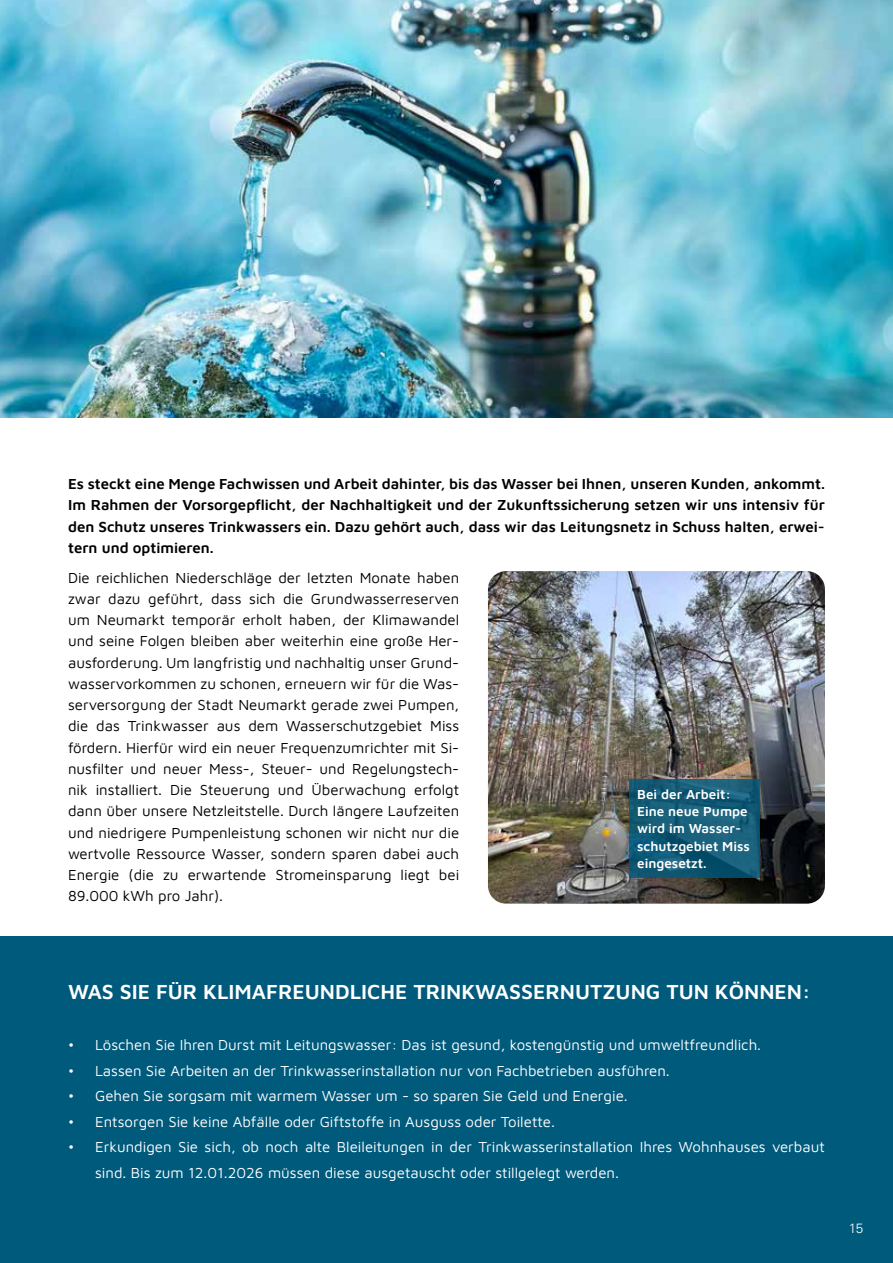
<style>
.page{position:relative;width:893px;height:1263px;background:#fff}
.page>*{position:absolute;margin:0;border:0;box-sizing:border-box;transform-origin:0 0}
.t1{font:600 21px "Maven Pro";color:#fff}
.t2{font:15px/21.3px "Maven Pro";color:#000;text-align:justify}
.t3{font:15px/25.5px "Maven Pro";color:#fff}
.t4{font:600 15px/21.3px "Maven Pro";color:#000;text-align:justify}
.t5{font:600 13.5px/17px "Maven Pro";color:#fff}
.t6{font:300 13.5px "Univers LT Std";color:#fff}
</style>
<div class="page">
<img style="left:0;top:0;width:893px;height:418px">
<div style="left:0;top:936px;width:893px;height:327px;background:#005a7c"></div>
<img style="left:488px;top:571px;width:337px;height:333px">
<svg style="left:629px;top:780px;width:131px;height:98px;background:#135b76"></svg>
<p class="t4" style="left:68px;top:472px;width:758px">Es steckt eine Menge Fachwissen und Arbeit dahinter, bis das Wasser bei Ihnen, unseren Kunden, ankommt.<br>Im Rahmen der Vorsorgepflicht, der Nachhaltigkeit und der Zukunftssicherung setzen wir uns intensiv für den Schutz unseres Trinkwassers ein. Dazu gehört auch, dass wir das Leitungsnetz in Schuss halten, erwei&shy;tern und optimieren.</p>
<p class="t2" style="left:68px;top:566px;width:393px">Die reichlichen Niederschläge der letzten Monate haben zwar dazu geführt, dass sich die Grundwasserreserven um Neumarkt temporär erholt haben, der Klimawandel und seine Folgen bleiben aber weiterhin eine große Her&shy;ausforderung. Um langfristig und nachhaltig unser Grund&shy;wasservorkommen zu schonen, erneuern wir für die Was&shy;serversorgung der Stadt Neumarkt gerade zwei Pumpen, die das Trinkwasser aus dem Wasserschutzgebiet Miss fördern. Hierfür wird ein neuer Frequenzumrichter mit Si&shy;nusfilter und neuer Mess-, Steuer- und Regelungstech&shy;nik installiert. Die Steuerung und Überwachung erfolgt dann über unsere Netzleitstelle. Durch längere Laufzeiten und niedrigere Pumpenleistung schonen wir nicht nur die wertvolle Ressource Wasser, sondern sparen dabei auch Energie (die zu erwartende Stromeinsparung liegt bei 89.000 kWh pro Jahr).</p>
<p class="t5" style="left:637px;top:785px;width:114px">Bei der Arbeit:<br>Eine neue Pumpe wird im Wasser&shy;schutzgebiet Miss eingesetzt.</p>
<h1 class="t1" style="left:68px;top:977px;width:744px">WAS SIE FÜR KLIMAFREUNDLICHE TRINKWASSERNUTZUNG TUN KÖNNEN:</h1>
<p class="t3" style="left:68px;top:1031px;width:695px">• Löschen Sie Ihren Durst mit Leitungswasser: Das ist gesund, kostengünstig und umweltfreundlich.</p>
<p class="t3" style="left:68px;top:1057px;width:603px">• Lassen Sie Arbeiten an der Trinkwasserinstallation nur von Fachbetrieben ausführen.</p>
<p class="t3" style="left:68px;top:1082px;width:561px">• Gehen Sie sorgsam mit warmem Wasser um - so sparen Sie Geld und Energie.</p>
<p class="t3" style="left:68px;top:1108px;width:488px">• Entsorgen Sie keine Abfälle oder Giftstoffe in Ausguss oder Toilette.</p>
<p class="t3" style="left:95px;top:1133px;width:731px;text-indent:-27px">• Erkundigen Sie sich, ob noch alte Bleileitungen in der Trinkwasserinstallation Ihres Wohnhauses verbaut sind. Bis zum 12.01.2026 müssen diese ausgetauscht oder stillgelegt werden.</p>
<p class="t6" style="left:849px;top:1220px;width:16px">15</p>
</div>
